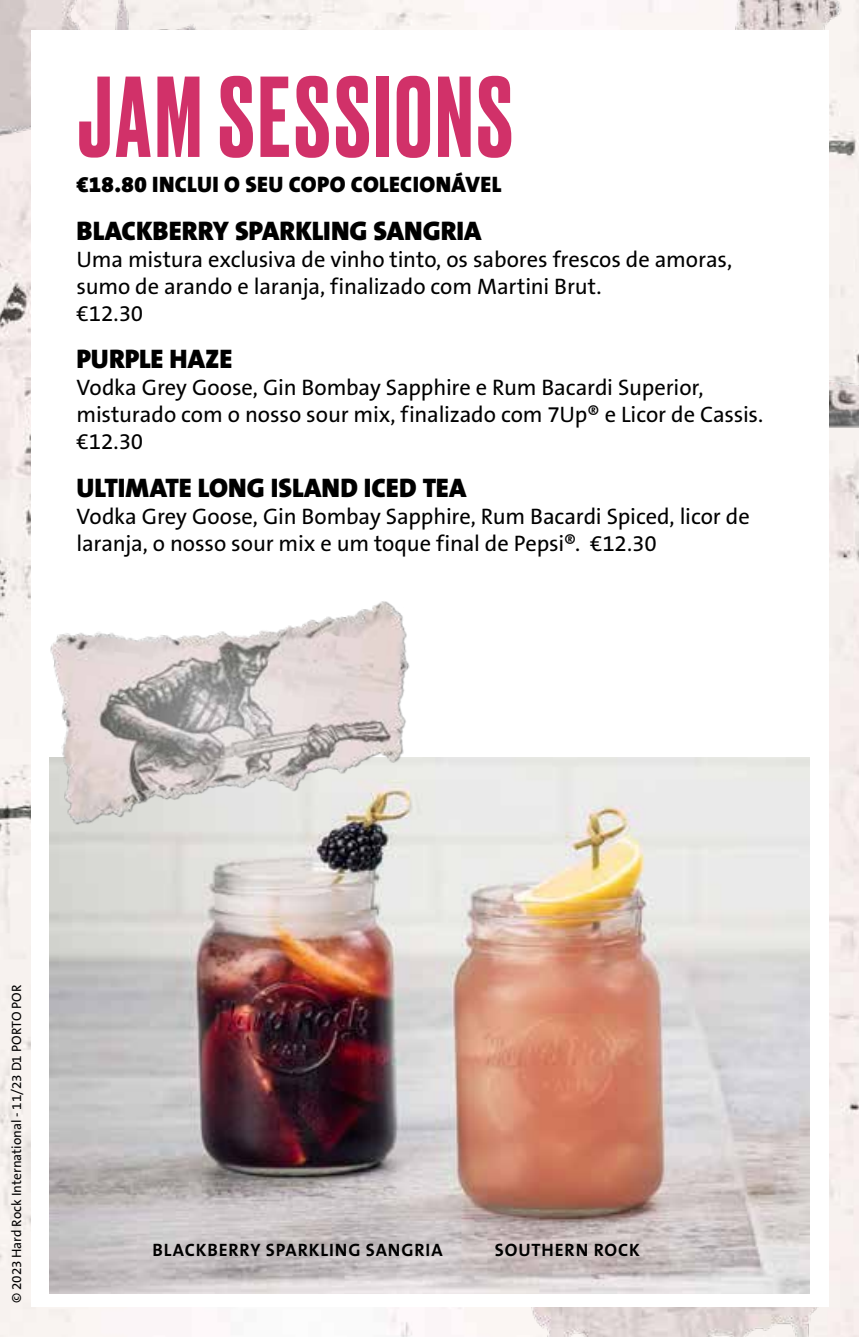
<style>
.page{position:relative;width:859px;height:1337px;background:#fff}
.page>*{position:absolute;margin:0;border:0;box-sizing:border-box;transform-origin:0 0}
.t1{font:500 108px "Druk";letter-spacing:.035em;color:#d13169}
.t2{font:900 27px "The Sans B9";color:#000}
.t3{font:22.5px/27px "The Sans B5 Plain";letter-spacing:-.005em;color:#000}
.t4{font:900 22.5px "The Sans B9";letter-spacing:.02em;color:#000}
.t5{font:700 18px "The Sans B7";letter-spacing:.05em;color:#000}
.t6{font:13.5px "The Sans B5 Plain";color:#000}
.s1{font-family:"The Sans Cafe Plain"}
</style>
<div class="page">
<img style="left:0;top:0;width:859px;height:1336px">
<img style="left:0;top:0;width:409px;height:174px">
<img style="left:661px;top:0;width:198px;height:463px">
<img style="left:493px;top:1137px;width:366px;height:199px">
<div style="left:31px;top:30px;width:797px;height:1276px;background:#fff"></div>
<img style="left:50px;top:757px;width:759px;height:537px">
<img style="left:18px;top:538px;width:421px;height:342px">
<h1 class="t1" style="left:78px;top:43px;width:436px">JAM SESSIONS</h1>
<p class="t4" style="left:76px;top:173px;width:426px">€18.80 INCLUI O SEU COPO COLECIONÁVEL</p>
<p class="t2" style="left:76px;top:216px;width:406px">BLACKBERRY SPARKLING SANGRIA</p>
<p class="t3" style="left:76px;top:247px;width:657px">Uma mistura exclusiva de vinho tinto, os sabores frescos de amoras, sumo de arando e laranja, finalizado com Martini Brut.<br>€12.30</p>
<p class="t2" style="left:76px;top:345px;width:157px">PURPLE HAZE</p>
<p class="t3" style="left:76px;top:375px;width:688px">Vodka Grey Goose, Gin Bombay Sapphire e Rum Bacardi Superior, misturado com o nosso sour mix, finalizado com 7Up® e Licor de Cassis. €12.30</p>
<p class="t2" style="left:76px;top:473px;width:391px">ULTIMATE LONG ISLAND ICED TEA</p>
<p class="t3" style="left:76px;top:503px;width:674px">Vodka Grey Goose, Gin Bombay Sapphire, Rum Bacardi Spiced, licor de laranja, o nosso sour mix e um toque final de Pepsi<span class="s1">®</span>. €12.30</p>
<p class="t6" style="left:9px;top:1302px;width:320px;rotate:-90deg">© 2023 Hard Rock International - 11/23 D1 PORTO POR</p>
<p class="t5" style="left:152px;top:1240px;width:292px">BLACKBERRY SPARKLING SANGRIA</p>
<p class="t5" style="left:495px;top:1240px;width:146px">SOUTHERN ROCK</p>
</div>
